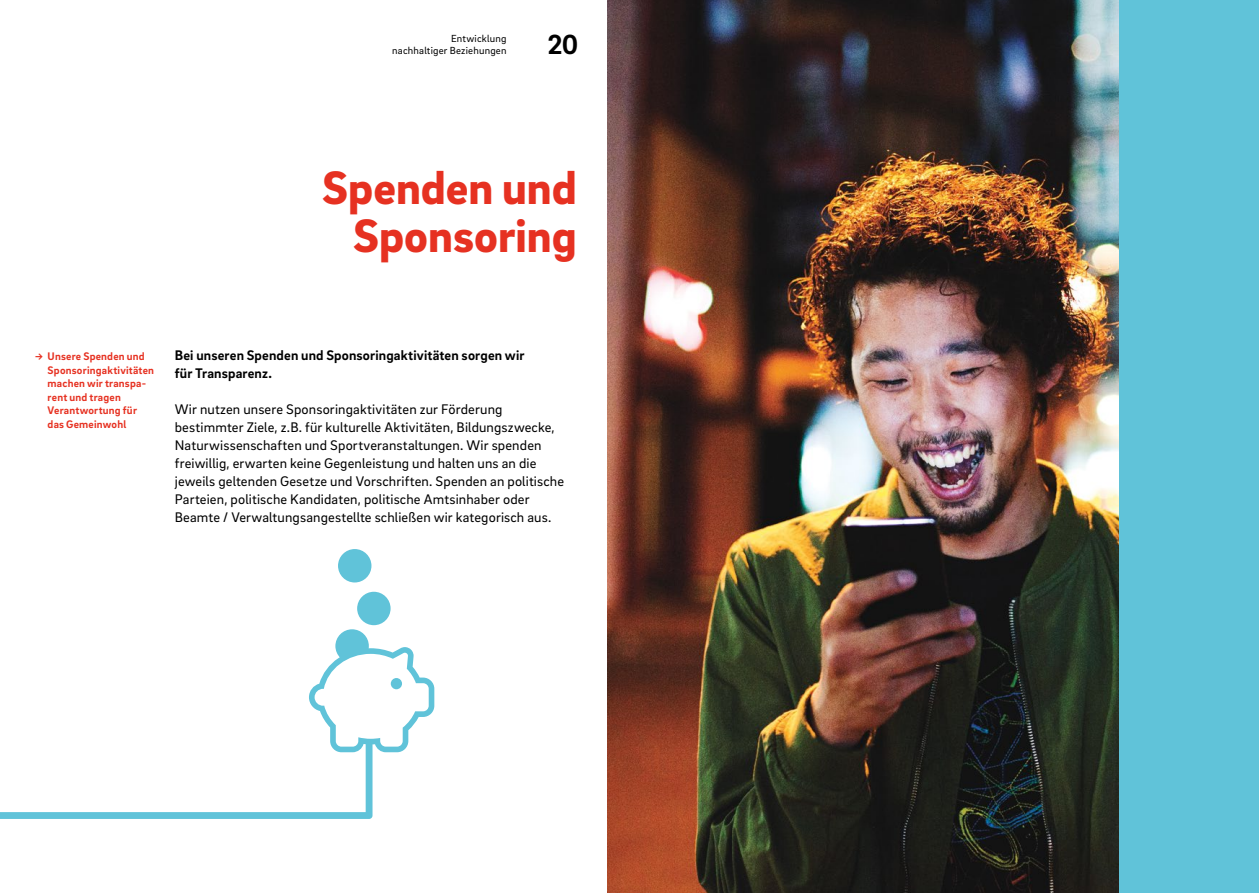
<style>
.page{position:relative;width:1259px;height:893px;background:#fff}
.page>*{position:absolute;margin:0;border:0;box-sizing:border-box;transform-origin:0 0}
.t1{font:900 48px/48px "EON Brix Sans";color:#e63121;text-align:right}
.t2{font:700 28.35px "EON Brix Sans";color:#000}
.t3{font:14.25px/18px "EON Brix Sans";letter-spacing:.01em;color:#000}
.t4{font:700 14.25px/18px "EON Brix Sans";letter-spacing:.01em;color:#000}
.t5{font:700 11.25px/13.5px "EON Brix Sans";letter-spacing:.02em;color:#e63121}
.t6{font:10.5px/11.7px "EON Brix Sans";letter-spacing:.02em;color:#000;text-align:right}
</style>
<div class="page">
<div style="left:1118px;top:0;width:141px;height:893px;background:#60c3d9"></div>
<img style="left:607px;top:0;width:511px;height:893px">
<div style="left:335px;top:629px;width:34px;height:34px;background:#60c3d9;border-radius:50%"></div>
<div style="left:357px;top:592px;width:33px;height:33px;background:#60c3d9;border-radius:50%"></div>
<div style="left:338px;top:549px;width:33px;height:33px;background:#60c3d9;border-radius:50%"></div>
<svg style="left:0;top:647px;width:434px;height:172px"></svg>
<div style="left:391px;top:678px;width:11px;height:11px;background:#60c3d9;border-radius:50%"></div>
<p class="t6" style="left:392px;top:33px;width:116px">Entwicklung<br>nachhaltiger Beziehungen</p>
<h2 class="t2" style="left:547px;top:26px;width:32px">20</h2>
<h1 class="t1" style="left:322px;top:162px;width:256px">Spenden und<br>Sponsoring</h1>
<p class="t5" style="left:48px;top:349px;width:108px;text-indent:-13px">→ Unsere Spenden und<br>Sponsoringaktivitäten machen wir transpa&shy;rent und tragen<br>Verantwortung für das Gemeinwohl</p>
<p class="t4" style="left:175px;top:346px;width:351px">Bei unseren Spenden und Sponsoringaktivitäten sorgen wir für Transparenz.</p>
<p class="t3" style="left:175px;top:400px;width:391px">Wir nutzen unsere Sponsoringaktivitäten zur Förderung bestimmter Ziele, z.B. für kulturelle Aktivitäten, Bildungszwecke, Naturwissenschaften und Sportveranstaltungen. Wir spenden freiwillig, erwarten keine Gegenleistung und halten uns an die jeweils geltenden Gesetze und Vorschriften. Spenden an politische Parteien, politische Kandidaten, politische Amtsinhaber oder Beamte / Verwaltungsangestellte schließen wir kategorisch aus.</p>
</div>
